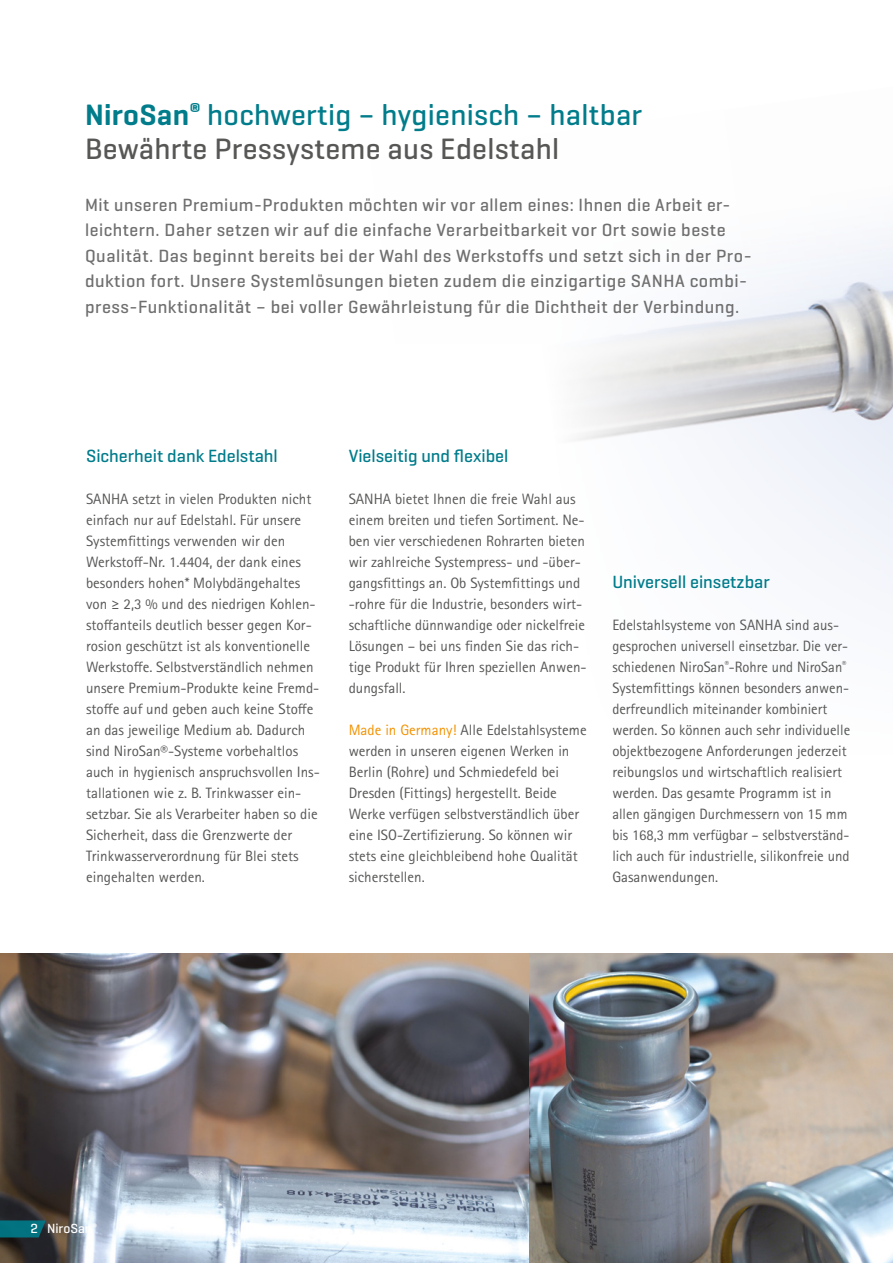
<style>
.page{position:relative;width:893px;height:1263px;background:#fff}
.page>*{position:absolute;margin:0;border:0;box-sizing:border-box;transform-origin:0 0}
.t1{font:500 30px/34.5px "Geogrotesque";letter-spacing:.01em;color:#575756}
.t2{font:500 18px/25.5px "Geogrotesque";letter-spacing:.03em;color:#706f6f}
.t3{font:500 18px "Geogrotesque";color:#007c8b}
.t4{font:15px/21px "Rotis Sans Serif Pro";color:#575756}
.t5{font:500 13.5px "Geogrotesque";color:#fff}
.s1{font-weight:600;color:#007c8b}
.s2{color:#007c8b}
.s3{color:#f39200}
</style>
<div class="page">
<img style="left:577px;top:230px;width:316px;height:367px">
<img style="left:0;top:954px;width:893px;height:309px">
<svg style="left:0;top:1220px;width:46px;height:17px"></svg>
<h1 class="t1" style="left:85px;top:96px;width:559px"><span class="s1">NiroSan</span><sup>®</sup> <span class="s2">hochwertig – hygienisch – haltbar<br></span>Bewährte Pressysteme aus Edelstahl</h1>
<p class="t2" style="left:85px;top:191px;width:668px">Mit unseren Premium-Produkten möchten wir vor allem eines: Ihnen die Arbeit er&shy;leichtern. Daher setzen wir auf die einfache Verarbeitbarkeit vor Ort sowie beste Qualität. Das beginnt bereits bei der Wahl des Werkstoffs und setzt sich in der Pro&shy;duktion fort. Unsere Systemlösungen bieten zudem die einzigartige SANHA combi&shy;press-Funktionalität – bei voller Gewährleistung für die Dichtheit der Verbindung.</p>
<p class="t3" style="left:86px;top:445px;width:193px">Sicherheit dank Edelstahl</p>
<p class="t4" style="left:86px;top:488px;width:235px">SANHA setzt in vielen Produkten nicht einfach nur auf Edelstahl. Für unsere Systemfittings verwenden wir den Werkstoff-Nr. 1.4404, der dank eines besonders hohen* Molybdängehaltes von ≥ 2,3 % und des niedrigen Kohlen&shy;stoffanteils deutlich besser gegen Kor&shy;rosion geschützt ist als konventionelle Werkstoffe. Selbstverständlich nehmen unsere Premium-Produkte keine Fremd&shy;stoffe auf und geben auch keine Stoffe an das jeweilige Medium ab. Dadurch sind NiroSan®-Systeme vorbehaltlos auch in hygienisch anspruchsvollen Ins&shy;tallationen wie z. B. Trinkwasser ein&shy;setzbar. Sie als Verarbeiter haben so die Sicherheit, dass die Grenzwerte der Trinkwasserverordnung für Blei stets eingehalten werden.</p>
<p class="t3" style="left:349px;top:445px;width:161px">Vielseitig und flexibel</p>
<p class="t4" style="left:349px;top:488px;width:239px">SANHA bietet Ihnen die freie Wahl aus einem breiten und tiefen Sortiment. Ne&shy;ben vier verschiedenen Rohrarten bieten wir zahlreiche Systempress- und -über&shy;gangsfittings an. Ob Systemfittings und -rohre für die Industrie, besonders wirt&shy;schaftliche dünnwandige oder nickelfreie Lösungen – bei uns finden Sie das rich&shy;tige Produkt für Ihren speziellen Anwen&shy;dungsfall.</p>
<p class="t4" style="left:349px;top:719px;width:240px"><span class="s3">Made in Germany!</span> Alle Edelstahlsysteme werden in unseren eigenen Werken in Berlin (Rohre) und Schmiedefeld bei Dresden (Fittings) hergestellt. Beide Werke verfügen selbstverständlich über eine ISO-Zertifizierung. So können wir stets eine gleichbleibend hohe Qualität sicherstellen.</p>
<p class="t3" style="left:612px;top:571px;width:159px">Universell einsetzbar</p>
<p class="t4" style="left:612px;top:615px;width:239px">Edelstahlsysteme von SANHA sind aus&shy;gesprochen universell einsetzbar. Die ver&shy;schiedenen NiroSan<sup>®</sup>-Rohre und NiroSan<sup>® </sup>Systemfittings können besonders anwen&shy;derfreundlich miteinander kombiniert werden. So können auch sehr individuelle objektbezogene Anforderungen jederzeit reibungslos und wirtschaftlich realisiert werden. Das gesamte Programm ist in allen gängigen Durchmessern von 15 mm bis 168,3 mm verfügbar – selbstverständ&shy;lich auch für industrielle, silikonfreie und Gasanwendungen.</p>
<p class="t5" style="left:31px;top:1220px;width:68px">2 NiroSan<sup>®</sup></p>
</div>
